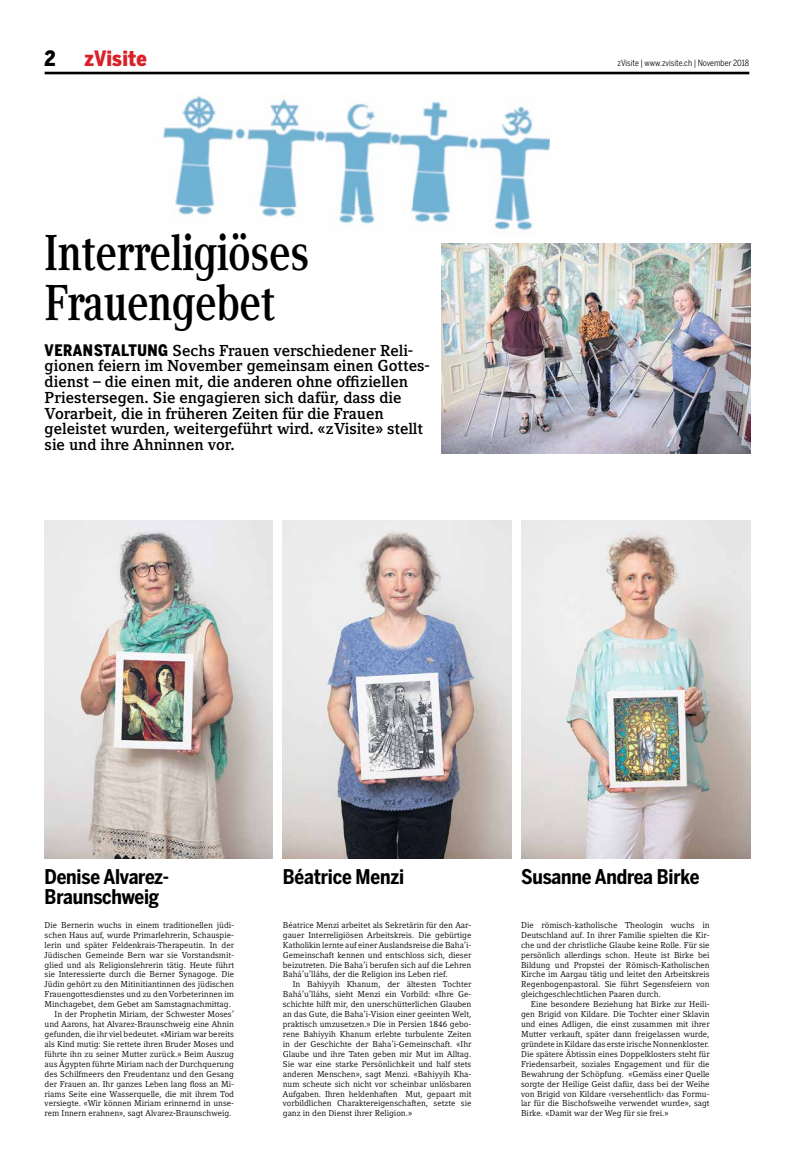
<style>
.page{position:relative;width:794px;height:1166px;background:#fff}
.page>*{position:absolute;margin:0;border:0;box-sizing:border-box;transform-origin:0 0}
.t1{font:700 49.88px/49.6px "Compatil Text LT Pro";letter-spacing:-.01em;color:#000;scale:.8 1}
.t2{font:900 21px "Benton Sans Cond";letter-spacing:.01em;color:#da2128}
.t3{font:900 21px "Benton Sans Cond";color:#000}
.t4{font:700 20.12px/19.9px "Benton Sans Cond";letter-spacing:-.01em;color:#000}
.t5{font:700 15.75px/15.8px "Compatil Letter LT Pro";color:#000}
.t6{font:8.58px/9.9px "Compatil Letter LT Pro";color:#000;text-align:justify}
.t7{font:8.58px "Benton Sans Cond";color:#000}
.s1{font-family:"Benton Sans Cond";font-weight:900}
</style>
<div class="page">
<hr style="left:45px;top:72px;width:704px;height:2px;background:#000">
<img style="left:45px;top:521px;width:228px;height:337px">
<img style="left:283px;top:521px;width:228px;height:337px">
<img style="left:521px;top:521px;width:229px;height:337px">
<img style="left:441px;top:243px;width:309px;height:210px">
<img style="left:162px;top:94px;width:388px;height:141px">
<h2 class="t3" style="left:45px;top:46px;width:13px">2</h2>
<h2 class="t2" style="left:84px;top:46px;width:64px">zVisite</h2>
<p class="t7" style="left:617px;top:58px;width:133px">zVisite | www.zvisite.ch | November 2018</p>
<h1 class="t1" style="left:45px;top:229px;width:332px">Interreligiöses<br>Frauengebet</h1>
<p class="t5" style="left:45px;top:342px;width:385px"><span class="s1">VERANSTALTUNG</span> Sechs Frauen verschiedener Reli&shy;gionen feiern im November gemeinsam einen Gottes&shy;dienst – die einen mit, die anderen ohne offiziellen Priestersegen. Sie engagieren sich dafür, dass die Vorarbeit, die in früheren Zeiten für die Frauen geleistet wurden, weitergeführt wird. «zVisite» stellt sie und ihre Ahninnen vor.</p>
<h3 class="t4" style="left:45px;top:867px;width:126px">Denise Alvarez-<br>Braunschweig</h3>
<p class="t6" style="left:45px;top:920px;width:191px">Die Bernerin wuchs in einem traditionellen jüdi-</p>
<p class="t6" style="left:45px;top:930px;width:191px">schen Haus auf, wurde Primarlehrerin, Schauspie-</p>
<p class="t6" style="left:45px;top:940px;width:191px">lerin und später Feldenkrais-Therapeutin. In der</p>
<p class="t6" style="left:45px;top:950px;width:191px">Jüdischen Gemeinde Bern war sie Vorstandsmit-</p>
<p class="t6" style="left:45px;top:959px;width:191px">glied und als Religionslehrerin tätig. Heute führt</p>
<p class="t6" style="left:45px;top:969px;width:191px">sie Interessierte durch die Berner Synagoge. Die</p>
<p class="t6" style="left:45px;top:979px;width:191px">Jüdin gehört zu den Mitinitiantinnen des jüdischen</p>
<p class="t6" style="left:45px;top:989px;width:191px">Frauengottesdienstes und zu den Vorbeterinnen im</p>
<p class="t6" style="left:45px;top:999px;width:188px">Minchagebet, dem Gebet am Samstagnachmittag.</p>
<p class="t6" style="left:55px;top:1009px;width:181px">In der Prophetin Miriam, der Schwester Moses’</p>
<p class="t6" style="left:45px;top:1019px;width:191px">und Aarons, hat Alvarez-Braunschweig eine Ahnin</p>
<p class="t6" style="left:45px;top:1029px;width:191px">gefunden, die ihr viel bedeutet. «Miriam war bereits</p>
<p class="t6" style="left:45px;top:1039px;width:191px">als Kind mutig: Sie rettete ihren Bruder Moses und</p>
<p class="t6" style="left:45px;top:1049px;width:191px">führte ihn zu seiner Mutter zurück.» Beim Auszug</p>
<p class="t6" style="left:45px;top:1059px;width:191px">aus Ägypten führte Miriam nach der Durchquerung</p>
<p class="t6" style="left:45px;top:1069px;width:191px">des Schilfmeers den Freudentanz und den Gesang</p>
<p class="t6" style="left:45px;top:1079px;width:191px">der Frauen an. Ihr ganzes Leben lang floss an Mi-</p>
<p class="t6" style="left:45px;top:1088px;width:191px">riams Seite eine Wasserquelle, die mit ihrem Tod</p>
<p class="t6" style="left:45px;top:1098px;width:191px">versiegte. «Wir können Miriam erinnernd in unse-</p>
<p class="t6" style="left:45px;top:1108px;width:188px">rem Innern erahnen», sagt Alvarez-Braunschweig.</p>
<h3 class="t4" style="left:283px;top:867px;width:123px">Béatrice Menzi</h3>
<p class="t6" style="left:283px;top:920px;width:190px">Béatrice Menzi arbeitet als Sekretärin für den Aar&shy;gauer Interreligiösen Arbeitskreis. Die gebürtige Katholikin lernte auf einer Auslandsreise die Baha’i-Gemeinschaft kennen und entschloss sich, dieser beizutreten. Die Baha’i berufen sich auf die Lehren Bahá’u’lláhs, der die Religion ins Leben rief.</p>
<p class="t6" style="left:283px;top:979px;width:190px;text-indent:10px">In Bahiyyih Khanum, der ältesten Tochter Bahá’u’lláhs, sieht Menzi ein Vorbild: «Ihre Ge&shy;schichte hilft mir, den unerschütterlichen Glauben an das Gute, die Baha’i-Vision einer geeinten Welt, praktisch umzusetzen.» Die in Persien 1846 gebo&shy;rene Bahiyyih Khanum erlebte turbulente Zeiten in der Geschichte der Baha’i-Gemeinschaft. «Ihr Glaube und ihre Taten geben mir Mut im Alltag.<br>Sie war eine starke Persönlichkeit und half stets anderen Menschen», sagt Menzi. «Bahiyyih Kha&shy;num scheute sich nicht vor scheinbar unlösbaren Aufgaben. Ihren heldenhaften Mut, gepaart mit vorbildlichen Charaktereigenschaften, setzte sie ganz in den Dienst ihrer Religion.»</p>
<h3 class="t4" style="left:521px;top:867px;width:180px">Susanne Andrea Birke</h3>
<p class="t6" style="left:521px;top:920px;width:190px">Die römisch-katholische Theologin wuchs in Deutschland auf. In ihrer Familie spielten die Kir&shy;che und der christliche Glaube keine Rolle. Für sie persönlich allerdings schon. Heute ist Birke bei Bildung und Propstei der Römisch-Katholischen Kirche im Aargau tätig und leitet den Arbeitskreis Regenbogenpastoral. Sie führt Segensfeiern von gleichgeschlechtlichen Paaren durch.</p>
<p class="t6" style="left:521px;top:999px;width:190px;text-indent:10px">Eine besondere Beziehung hat Birke zur Heili&shy;gen Brigid von Kildare. Die Tochter einer Sklavin und eines Adligen, die einst zusammen mit ihrer Mutter verkauft, später dann freigelassen wurde, gründete in Kildare das erste irische Nonnenkloster.<br>Die spätere Äbtissin eines Doppelklosters steht für Friedensarbeit, soziales Engagement und für die Bewahrung der Schöpfung. «Gemäss einer Quelle sorgte der Heilige Geist dafür, dass bei der Weihe von Brigid von Kildare ‹versehentlich› das Formu&shy;lar für die Bischofsweihe verwendet wurde», sagt Birke. «Damit war der Weg für sie frei.»</p>
</div>
